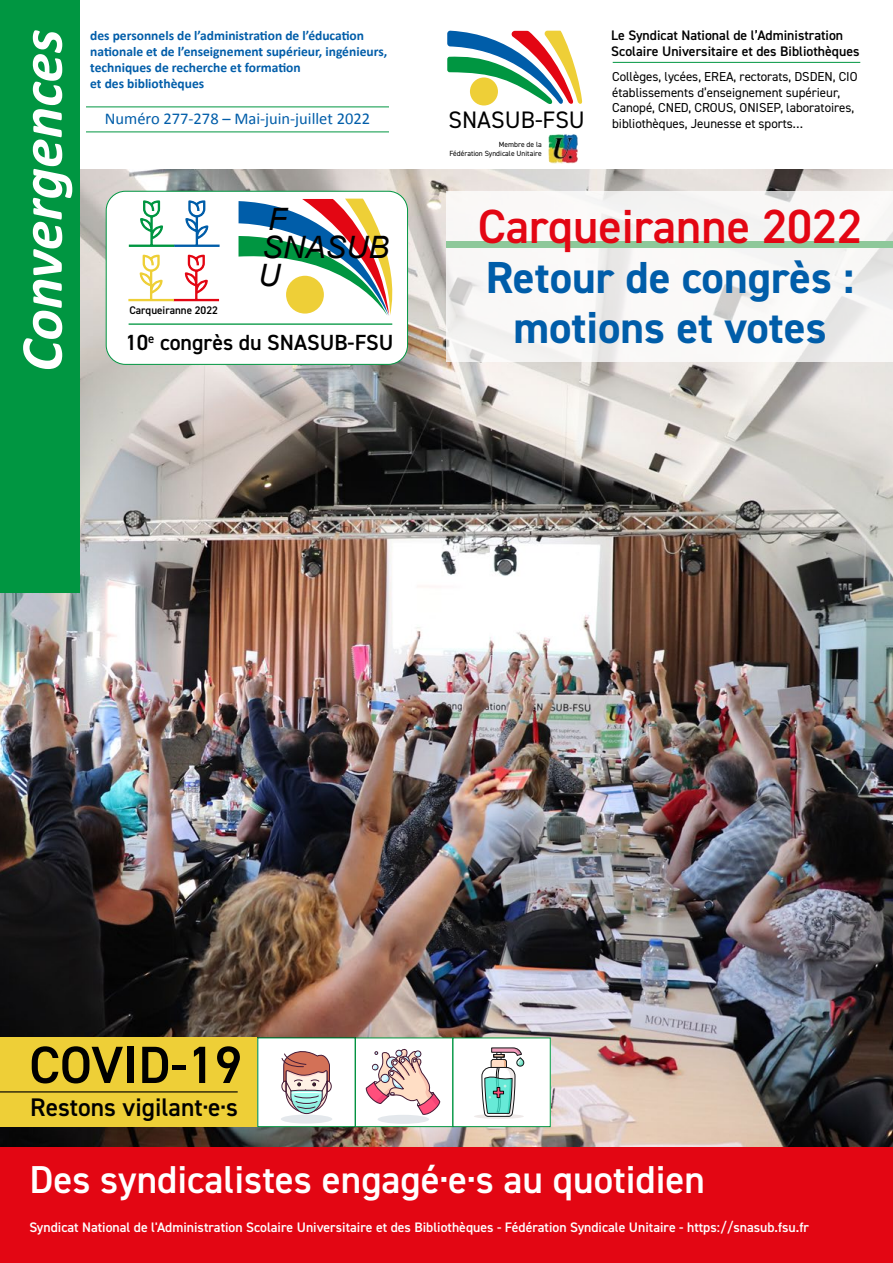
<style>
.page{position:relative;width:893px;height:1263px;background:#fff}
.page>*{position:absolute;margin:0;border:0;box-sizing:border-box;transform-origin:0 0}
.t1{font:italic 700 60px "Calibri";color:#fff}
.t2{font:600 52.5px "DIN2014";color:#000}
.t3{font:600 48px "DIN2014";color:#e30613}
.t4{font:700 45px/49.5px "DIN2014";color:#005da9;text-align:center}
.t5{font:600 39px "DIN2014";color:#fff}
.t6{font:italic 30.9px/55.7px "Arial";color:#000;text-align:center}
.t7{font:600 25.5px "DIN2014";color:#000}
.t8{font:23.85px "DIN2014";color:#000}
.t9{font:600 21.9px "DIN2014";color:#000}
.t10{font:16.5px "Calibri";color:#005da9}
.t11{font:600 13.8px "DIN2014";color:#fff}
.t12{font:600 13.8px/16.6px "DIN2014";color:#000}
.t13{font:700 13.5px/16.2px "Calibri";color:#005da9}
.t14{font:13.05px/15.6px "DIN2014";letter-spacing:-.005em;color:#000}
.t15{font:600 11.1px "DIN2014";color:#000}
.t16{font:7.5px/9px "DIN2014";color:#000;text-align:right}
</style>
<div class="page">
<img style="left:0;top:170px;width:893px;height:977px">
<div style="left:0;top:0;width:79px;height:593px;background:#009641"></div>
<div style="left:0;top:1147px;width:893px;height:116px;background:#e30613"></div>
<hr style="left:86px;top:132px;width:303px;height:1px;background:#009641">
<hr style="left:86px;top:107px;width:303px;height:1px;background:#009641">
<div style="left:0;top:1037px;width:258px;height:90px;background:#eecf37"></div>
<hr style="left:0;top:1091px;width:238px;height:1px;background:#000">
<div style="left:355px;top:1037px;width:98px;height:90px;border:1px solid #009641"></div>
<div style="left:453px;top:1038px;width:97px;height:88px;background:#fff"></div>
<div style="left:474px;top:1114px;width:50px;height:5px;background:#efeae9;border-radius:50%"></div>
<svg style="left:481px;top:1047px;width:44px;height:72px"></svg>
<div style="left:453px;top:1037px;width:98px;height:90px;border:1px solid #009641"></div>
<svg style="left:260px;top:1038px;width:193px;height:88px"></svg>
<div style="left:258px;top:1037px;width:97px;height:90px;border:1px solid #009641"></div>
<svg style="left:447px;top:31px;width:136px;height:75px"></svg>
<hr style="left:613px;top:62px;width:247px;height:1px;background:#009641">
<img style="left:548px;top:134px;width:30px;height:30px">
<div style="left:106px;top:191px;width:302px;height:173px;background:#fff;border-radius:19px"></div>
<svg style="left:128px;top:254px;width:92px;height:48px"></svg>
<svg style="left:128px;top:200px;width:92px;height:47px"></svg>
<svg style="left:239px;top:199px;width:154px;height:117px"></svg>
<hr style="left:129px;top:323px;width:263px;height:2px;background:#009641">
<div style="left:106px;top:191px;width:302px;height:174px;border:1px solid #009641;border-radius:19px"></div>
<svg style="left:446px;top:191px;width:447px;height:170px"></svg>
<div style="left:446px;top:241px;width:447px;height:7px;background:#8ec89a"></div>
<p class="t1" style="left:-1px;top:372px;width:344px;rotate:-90deg">Convergences</p>
<p class="t13" style="left:90px;top:26px;width:298px">des personnels de l’administration de l’éducation nationale et de l’enseignement supérieur, ingénieurs, techniques de recherche et formation<br>et des bibliothèques</p>
<p class="t10" style="left:105px;top:107px;width:267px">Numéro 277-278 – Mai-juin-juillet 2022</p>
<p class="t6" style="left:258px;top:192px;width:31px">F<br>U</p>
<p class="t6" style="left:262px;top:220px;width:128px">SNASUB</p>
<p class="t15" style="left:129px;top:302px;width:90px">Carqueiranne 2022</p>
<p class="t9" style="left:125px;top:328px;width:270px">10<sup>e</sup> congrès du SNASUB-FSU</p>
<p class="t8" style="left:448px;top:105px;width:138px">SNASUB-FSU</p>
<p class="t16" style="left:449px;top:140px;width:94px">Membre de la<br>Fédération Syndicale Unitaire</p>
<p class="t12" style="left:611px;top:26px;width:250px">Le Syndicat National de l’Administration<br>Scolaire Universitaire et des Bibliothèques</p>
<p class="t14" style="left:612px;top:69px;width:247px">Collèges, lycées, EREA, rectorats, DSDEN, CIO établissements d’enseignement supérieur, Canopé, CNED, CROUS, ONISEP, laboratoires, bibliothèques, Jeunesse et sports…</p>
<p class="t3" style="left:478px;top:195px;width:386px">Carqueiranne 2022</p>
<p class="t4" style="left:486px;top:252px;width:370px">Retour de congrès : motions et votes</p>
<p class="t2" style="left:29px;top:1030px;width:214px">COVID-19</p>
<p class="t7" style="left:30px;top:1090px;width:209px">Restons vigilant·e·s</p>
<p class="t5" style="left:29px;top:1154px;width:677px">Des syndicalistes engagé·e·s au quotidien</p>
<p class="t11" style="left:29px;top:1218px;width:781px">Syndicat National de l'Administration Scolaire Universitaire et des Bibliothèques - Fédération Syndicale Unitaire - https://snasub.fsu.fr</p>
</div>
